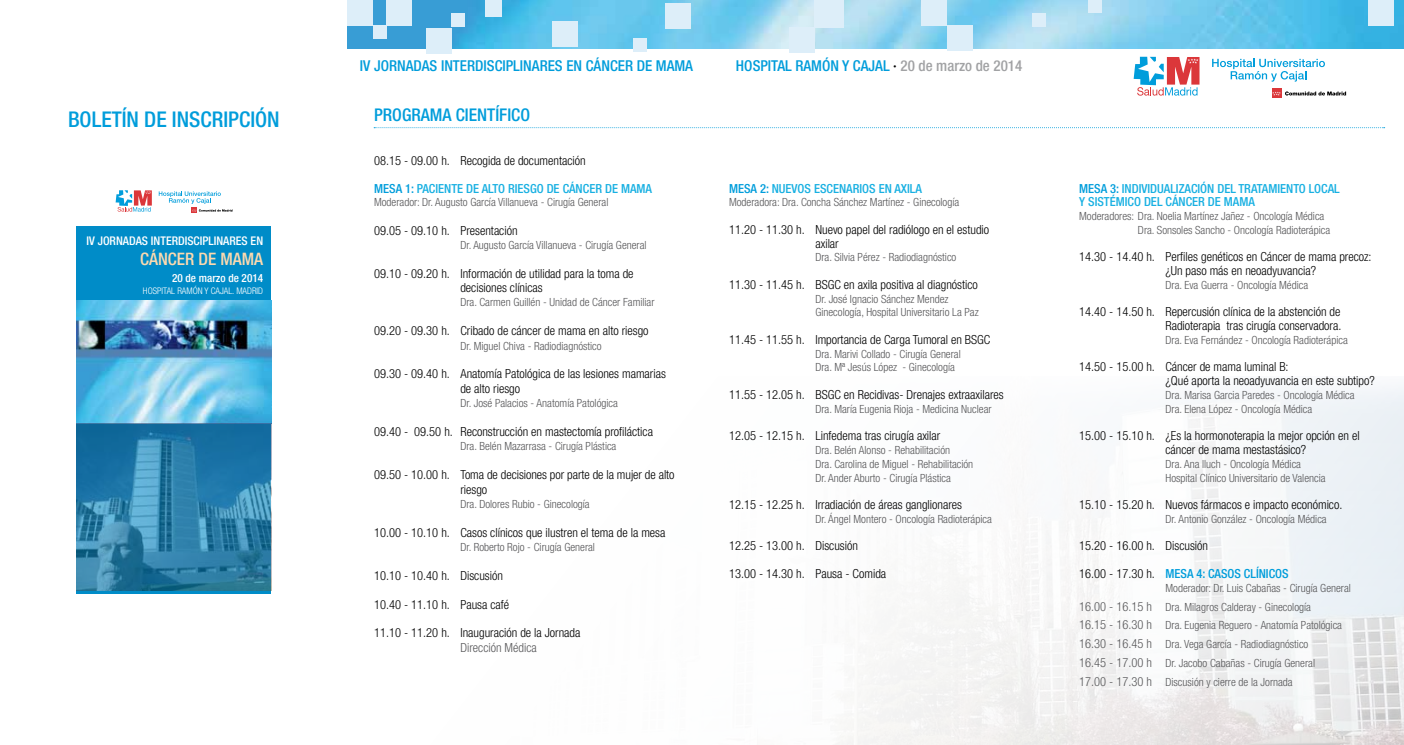
<style>
.page{position:relative;width:1404px;height:745px;background:#fff}
.page>*{position:absolute;margin:0;border:0;box-sizing:border-box;transform-origin:0 0}
.t1{font:500 condensed 21.62px "Helvetica Neue LT Com";color:#009ddb}
.t2{font:500 condensed 17.5px "Helvetica Neue LT Com";color:#009ddb}
.t3{font:500 condensed 17.25px "Helvetica Neue LT Com";color:#fcd9af}
.t4{font:500 condensed 15px "Helvetica Neue LT Com";color:#009ddb}
.t5{font:300 condensed 12.5px/13.8px "Helvetica Neue LT Com";color:#000}
.t6{font:500 condensed 12.5px/13.8px "Helvetica Neue LT Com";color:#18b0e2}
.t7{font:500 condensed 12.5px "Helvetica Neue LT Com";color:#009ddb}
.t8{font:300 condensed 12.5px "Helvetica Neue LT Com";color:#58585a}
.t9{font:500 condensed 11.88px "Helvetica Neue LT Com";color:#fff}
.t10{font:300 condensed 11.25px/13.8px "Helvetica Neue LT Com";color:#58585a}
.t11{font:500 condensed 11.25px "Helvetica Neue LT Com";color:#fff}
.t12{font:300 condensed 9.12px "Helvetica Neue LT Com";color:#fff}
.s1{color:#000}
.s2{color:#a1a2a4}
.s3{color:#009ddb}
.s4{font-weight:300;color:#000}
.s5{font-size:12.5px}
</style>
<div class="page">
<img style="left:347px;top:0;width:1056px;height:49px">
<svg style="left:1212px;top:59px;width:112px;height:23px"></svg>
<svg style="left:1133px;top:57px;width:66px;height:39px"></svg>
<div style="left:1271px;top:88px;width:10px;height:10px;background:#db373a"></div>
<svg style="left:1271px;top:91px;width:74px;height:4px"></svg>
<div style="left:347px;top:0;width:25px;height:25px;background:#ddeef9"></div>
<div style="left:372px;top:25px;width:14px;height:14px;background:#ddeef9"></div>
<div style="left:386px;top:0;width:26px;height:26px;background:#ddeef9"></div>
<div style="left:789px;top:28px;width:25px;height:25px;background:#ddeef9"></div>
<div style="left:451px;top:13px;width:14px;height:14px;background:#ddeef9"></div>
<div style="left:485px;top:0;width:16px;height:16px;background:#ddeef9"></div>
<div style="left:814px;top:0;width:29px;height:28px;background:#ddeef9"></div>
<div style="left:633px;top:38px;width:14px;height:14px;background:#ddeef9"></div>
<div style="left:665px;top:4px;width:25px;height:25px;background:#ddeef9"></div>
<div style="left:426px;top:28px;width:25px;height:25px;background:#ddeef9"></div>
<div style="left:946px;top:26px;width:26px;height:25px;background:#ddeef9"></div>
<div style="left:1367px;top:0;width:26px;height:26px;background:#ddeef9"></div>
<div style="left:552px;top:21px;width:26px;height:26px;background:#ddeef9"></div>
<div style="left:1031px;top:13px;width:14px;height:14px;background:#ddeef9"></div>
<div style="left:1087px;top:0;width:14px;height:13px;background:#ddeef9"></div>
<div style="left:921px;top:0;width:25px;height:25px;background:#ddeef9"></div>
<img style="left:837px;top:386px;width:566px;height:358px">
<svg style="left:374px;top:127px;width:1010px;height:1px"></svg>
<div style="left:76px;top:226px;width:195px;height:366px;background:#008cc8"></div>
<img style="left:77px;top:300px;width:194px;height:290px">
<svg style="left:116px;top:190px;width:36px;height:21px"></svg>
<svg style="left:159px;top:191px;width:73px;height:22px"></svg>
<h1 class="t1" style="left:68px;top:107px;width:213px">BOLETÍN DE INSCRIPCIÓN</h1>
<p class="t9" style="left:86px;top:234px;width:178px">IV JORNADAS INTERDISCIPLINARES EN</p>
<h3 class="t3" style="left:140px;top:248px;width:124px">CÁNCER DE MAMA</h3>
<p class="t11" style="left:172px;top:271px;width:93px">20 de marzo de 2014</p>
<p class="t12" style="left:143px;top:285px;width:122px">HOSPITAL RAMÓN Y CAJAL. MADRID</p>
<h3 class="t4" style="left:360px;top:57px;width:335px">IV JORNADAS INTERDISCIPLINARES EN CÁNCER DE MAMA</h3>
<h3 class="t4" style="left:736px;top:57px;width:288px">HOSPITAL RAMÓN Y CAJAL <span class="s1">·</span> <span class="s2">20 de marzo de 2014</span></h3>
<h2 class="t2" style="left:374px;top:104px;width:157px">PROGRAMA CIENTÍFICO</h2>
<p class="t5" style="left:374px;top:154px;width:213px">08.15 - 09.00 h. Recogida de documentación</p>
<p class="t6" style="left:374px;top:181px;width:279px"><span class="s3">MESA 1:</span> PACIENTE DE ALTO RIESGO DE CÁNCER DE MAMA</p>
<p class="t10" style="left:374px;top:195px;width:236px">Moderador: Dr. Augusto García Villanueva - Cirugía General</p>
<p class="t5" style="left:374px;top:223px;width:145px">09.05 - 09.10 h. Presentación</p>
<p class="t10" style="left:460px;top:238px;width:188px">Dr. Augusto García Villanueva - Cirugía General</p>
<p class="t5" style="left:374px;top:266px;width:261px;line-height:14.4px;text-align:center">09.10 - 09.20 h. Información de utilidad para la toma de decisiones clínicas</p>
<p class="t10" style="left:460px;top:295px;width:196px">Dra. Carmen Guillén - Unidad de Cáncer Familiar</p>
<p class="t5" style="left:374px;top:324px;width:276px">09.20 - 09.30 h. Cribado de cáncer de mama en alto riesgo</p>
<p class="t10" style="left:460px;top:338px;width:143px">Dr. Miguel Chiva - Radiodiagnóstico</p>
<p class="t5" style="left:460px;top:366px;width:207px;line-height:14.4px;text-indent:-86px">09.30 - 09.40 h. Anatomía Patológica de las lesiones mamarias de alto riesgo</p>
<p class="t10" style="left:460px;top:396px;width:159px">Dr. José Palacios - Anatomía Patológica</p>
<p class="t5" style="left:374px;top:424px;width:280px">09.40 - 09.50 h. Reconstrucción en mastectomía profiláctica</p>
<p class="t10" style="left:460px;top:439px;width:157px">Dra. Belén Mazarrasa - Cirugía Plástica</p>
<p class="t5" style="left:460px;top:467px;width:216px;line-height:14.4px;text-indent:-86px">09.50 - 10.00 h. Toma de decisiones por parte de la mujer de alto riesgo</p>
<p class="t10" style="left:460px;top:496px;width:131px">Dra. Dolores Rubio - Ginecología</p>
<p class="t5" style="left:374px;top:525px;width:293px">10.00 - 10.10 h. Casos clínicos que ilustren el tema de la mesa</p>
<p class="t10" style="left:460px;top:540px;width:136px">Dr. Roberto Rojo - Cirugía General</p>
<p class="t5" style="left:374px;top:568px;width:130px">10.10 - 10.40 h. Discusión</p>
<p class="t5" style="left:374px;top:597px;width:137px">10.40 - 11.10 h. Pausa café</p>
<p class="t5" style="left:374px;top:625px;width:208px">11.10 - 11.20 h. Inauguración de la Jornada</p>
<p class="t8" style="left:460px;top:639px;width:78px">Dirección Médica</p>
<p class="t6" style="left:729px;top:181px;width:194px"><span class="s3">MESA 2:</span> NUEVOS ESCENARIOS EN AXILA</p>
<p class="t10" style="left:729px;top:195px;width:232px">Moderadora: Dra. Concha Sánchez Martínez - Ginecología</p>
<p class="t5" style="left:815px;top:222px;width:175px;text-indent:-86px">11.20 - 11.30 h. Nuevo papel del radiólogo en el estudio axilar</p>
<p class="t10" style="left:815px;top:250px;width:142px">Dra. Silvia Pérez - Radiodiagnóstico</p>
<p class="t5" style="left:729px;top:277px;width:250px">11.30 - 11.45 h. BSGC en axila positiva al diagnóstico</p>
<p class="t10" style="left:815px;top:291px;width:165px">Dr. José Ignacio Sánchez Mendez<br>Ginecología, Hospital Universitario La Paz</p>
<p class="t5" style="left:729px;top:332px;width:263px">11.45 - 11.55 h. Importancia de Carga Tumoral en BSGC</p>
<p class="t10" style="left:815px;top:346px;width:147px">Dra. Marivi Collado - Cirugía General<br>Dra. Mª Jesús López - Ginecología</p>
<p class="t5" style="left:729px;top:387px;width:276px">11.55 - 12.05 h. BSGC en Recidivas- Drenajes extraaxilares</p>
<p class="t10" style="left:815px;top:401px;width:178px">Dra. María Eugenia Rioja - Medicina Nuclear</p>
<p class="t5" style="left:729px;top:428px;width:213px">12.05 - 12.15 h. Linfedema tras cirugía axilar</p>
<p class="t10" style="left:815px;top:443px;width:159px">Dra. Belén Alonso - Rehabilitación<br>Dra. Carolina de Miguel - Rehabilitación<br>Dr. Ander Aburto - Cirugía Plástica</p>
<p class="t5" style="left:729px;top:497px;width:234px">12.15 - 12.25 h. Irradiación de áreas ganglionares</p>
<p class="t10" style="left:815px;top:511px;width:178px">Dr. Ángel Montero - Oncología Radioterápica</p>
<p class="t5" style="left:729px;top:538px;width:130px">12.25 - 13.00 h. Discusión</p>
<p class="t5" style="left:729px;top:566px;width:159px">13.00 - 14.30 h. Pausa - Comida</p>
<p class="t6" style="left:1079px;top:181px;width:262px"><span class="s3">MESA 3:</span> INDIVIDUALIZACIÓN DEL TRATAMIENTO LOCAL<br>Y SISTÉMICO DEL CÁNCER DE MAMA</p>
<p class="t10" style="left:1137px;top:209px;width:194px;text-indent:-59px">Moderadores: Dra. Noelia Martínez Jañez - Oncología Médica<br>Dra. Sonsoles Sancho - Oncología Radioterápica</p>
<p class="t5" style="left:1165px;top:250px;width:207px;text-indent:-86px">14.30 - 14.40 h. Perfiles genéticos en Cáncer de mama precoz: ¿Un paso más en neoadyuvancia?</p>
<p class="t10" style="left:1165px;top:278px;width:144px">Dra. Eva Guerra - Oncología Médica</p>
<p class="t5" style="left:1079px;top:305px;width:264px;text-align:right">14.40 - 14.50 h. Repercusión clínica de la abstención de<br>Radioterapia tras cirugía conservadora.</p>
<p class="t10" style="left:1165px;top:333px;width:184px">Dra. Eva Fernández - Oncología Radioterápica</p>
<p class="t5" style="left:1165px;top:360px;width:211px;text-indent:-86px">14.50 - 15.00 h. Cáncer de mama luminal B:<br>¿Qué aporta la neoadyuvancia en este subtipo?</p>
<p class="t10" style="left:1165px;top:388px;width:191px">Dra. Marisa Garcia Paredes - Oncología Médica<br>Dra. Elena López - Oncología Médica</p>
<p class="t5" style="left:1165px;top:428px;width:196px;text-indent:-86px">15.00 - 15.10 h. ¿Es la hormonoterapia la mejor opción en el cáncer de mama mestastásico?</p>
<p class="t10" style="left:1165px;top:456px;width:162px">Dra. Ana lluch - Oncología Médica<br>Hospital Clínico Universitario de Valencia</p>
<p class="t5" style="left:1079px;top:497px;width:265px">15.10 - 15.20 h. Nuevos fármacos e impacto económico.</p>
<p class="t10" style="left:1165px;top:511px;width:163px">Dr. Antonio González - Oncología Médica</p>
<p class="t5" style="left:1079px;top:538px;width:130px">15.20 - 16.00 h. Discusión</p>
<p class="t7" style="left:1079px;top:565px;width:211px"><span class="s4">16.00 - 17.30 h.</span> MESA 4: CASOS CLÍNICOS</p>
<p class="t10" style="left:1079px;top:578px;width:273px;line-height:18.8px;text-indent:86px">Moderador: Dr. Luis Cabañas - Cirugía General <span class="s5">16.00 - 16.15 h</span> Dra. Milagros Calderay - Ginecología<br><span class="s5">16.15 - 16.30 h</span> Dra. Eugenia Reguero - Anatomía Patológica <span class="s5">16.30 - 16.45 h</span> Dra. Vega García - Radiodiagnóstico<br><span class="s5">16.45 - 17.00 h</span> Dr. Jacobo Cabañas - Cirugía General<br><span class="s5">17.00 - 17.30 h</span> Discusión y cierre de la Jornada</p>
</div>
